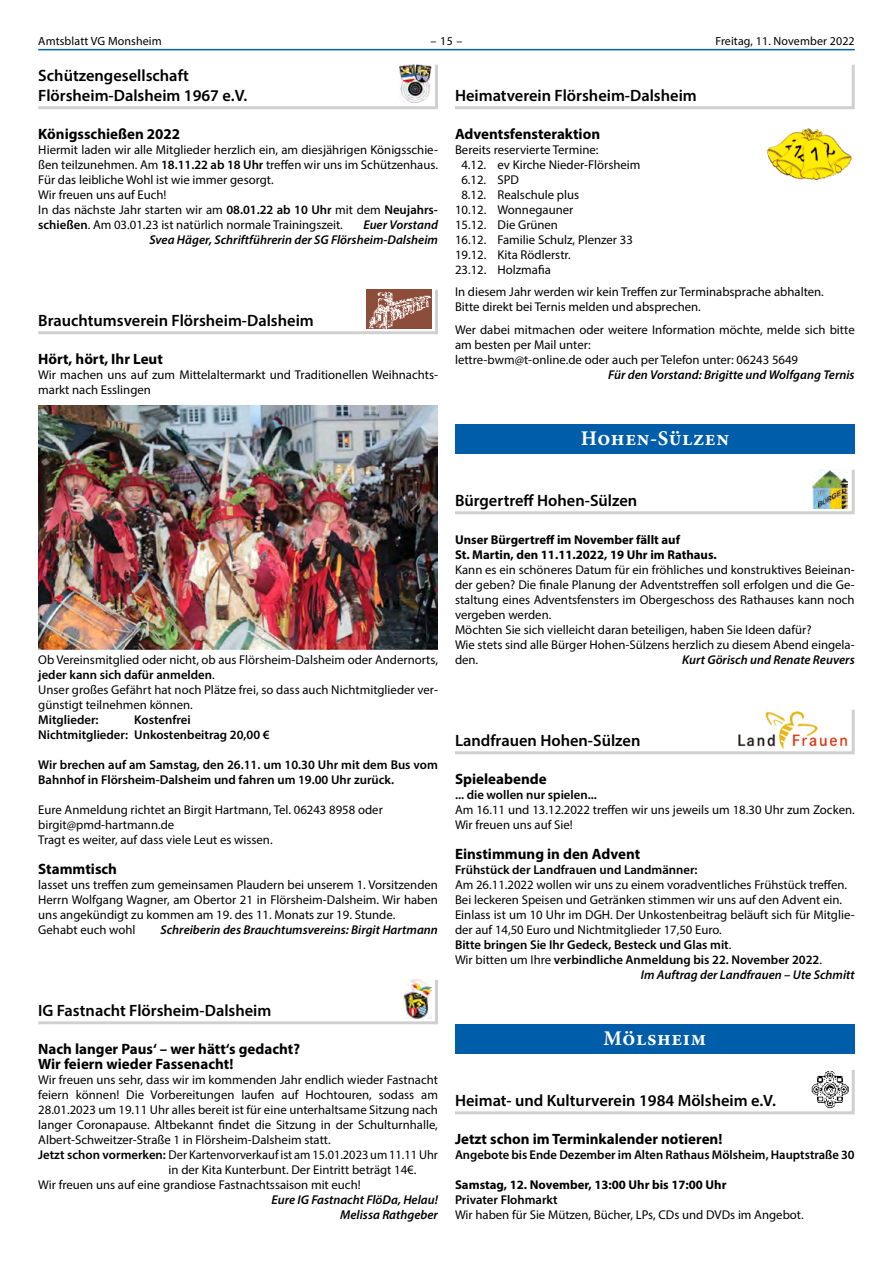
<style>
.page{position:relative;width:893px;height:1263px;background:#fff}
.page>*{position:absolute;margin:0;border:0;box-sizing:border-box;transform-origin:0 0}
.t1{font:700 20.85px "Minion Pro";letter-spacing:.03em;color:#fff}
.t2{font:600 16.5px/19.5px "Myriad Pro";color:#000}
.t3{font:700 15px/15px "Myriad Pro";color:#000}
.t4{font:12.75px/15px "Myriad Pro";color:#000}
.t5{font:600 12.75px/15px "Myriad Pro";color:#000}
.t6{font:italic 600 12.75px/15px "Myriad Pro";color:#000;text-align:right}
.t7{font:700 12.75px/15px "Myriad Pro";color:#000}
.t8{font:12px "Myriad Pro";letter-spacing:.01em;color:#000}
.s1{font-weight:600}
.s2{font-weight:400}
</style>
<div class="page">
<hr style="left:38px;top:49px;width:817px;height:1px;background:#005da9">
<img style="left:38px;top:405px;width:400px;height:244px">
<svg style="left:38px;top:289px;width:400px;height:46px"></svg>
<img style="left:367px;top:289px;width:65px;height:39px">
<svg style="left:455px;top:64px;width:400px;height:46px"></svg>
<img style="left:766px;top:128px;width:86px;height:52px">
<svg style="left:38px;top:980px;width:400px;height:45px"></svg>
<img style="left:404px;top:979px;width:28px;height:39px">
<svg style="left:38px;top:64px;width:400px;height:46px"></svg>
<img style="left:400px;top:64px;width:32px;height:38px">
<svg style="left:455px;top:469px;width:400px;height:46px"></svg>
<img style="left:812px;top:469px;width:36px;height:39px">
<div style="left:455px;top:424px;width:400px;height:29px;background:#005da9"></div>
<svg style="left:455px;top:710px;width:400px;height:45px"></svg>
<img style="left:737px;top:710px;width:111px;height:38px">
<div style="left:455px;top:1024px;width:400px;height:29px;background:#005da9"></div>
<svg style="left:455px;top:1070px;width:400px;height:45px"></svg>
<img style="left:811px;top:1070px;width:38px;height:38px">
<p class="t8" style="left:38px;top:34px;width:125px">Amtsblatt VG Monsheim</p>
<p class="t8" style="left:431px;top:34px;width:33px">– 15 –</p>
<p class="t8" style="left:715px;top:34px;width:141px">Freitag, 11. November 2022</p>
<p class="t2" style="left:38px;top:65px;width:211px">Schützengesellschaft<br>Flörsheim-Dalsheim 1967 e.V.</p>
<p class="t3" style="left:38px;top:126px;width:143px">Königsschießen 2022</p>
<p class="t4" style="left:38px;top:142px;width:401px">Hiermit laden wir alle Mitglieder herzlich ein, am diesjährigen Königsschie&shy;ßen teilzunehmen. Am <span class="s1">18.11.22 ab 18 Uhr</span> treffen wir uns im Schützenhaus.<br>Für das leibliche Wohl ist wie immer gesorgt.<br>Wir freuen uns auf Euch!<br>In das nächste Jahr starten wir am <span class="s1">08.01.22 ab 10 Uhr</span> mit dem <span class="s1">Neujahrs&shy;schießen</span>. Am 03.01.23 ist natürlich normale Trainingszeit.</p>
<p class="t6" style="left:149px;top:217px;width:290px">Euer Vorstand<br>Svea Häger, Schriftführerin der SG Flörsheim-Dalsheim</p>
<p class="t2" style="left:38px;top:310px;width:277px">Brauchtumsverein Flörsheim-Dalsheim</p>
<p class="t3" style="left:38px;top:351px;width:126px">Hört, hört, Ihr Leut</p>
<p class="t4" style="left:38px;top:367px;width:401px">Wir machen uns auf zum Mittelaltermarkt und Traditionellen Weihnachts&shy;markt nach Esslingen</p>
<p class="t2" style="left:455px;top:85px;width:243px">Heimatverein Flörsheim-Dalsheim</p>
<p class="t3" style="left:455px;top:126px;width:147px">Adventsfensteraktion</p>
<p class="t4" style="left:455px;top:142px;width:145px">Bereits reservierte Termine:</p>
<p class="t4" style="left:461px;top:157px;width:181px">4.12. ev Kirche Nieder-Flörsheim</p>
<p class="t4" style="left:461px;top:172px;width:59px">6.12. SPD</p>
<p class="t4" style="left:461px;top:187px;width:119px">8.12. Realschule plus</p>
<p class="t4" style="left:455px;top:202px;width:120px">10.12. Wonnegauner</p>
<p class="t4" style="left:455px;top:217px;width:105px">15.12. Die Grünen</p>
<p class="t4" style="left:455px;top:232px;width:179px">16.12. Familie Schulz, Plenzer 33</p>
<p class="t4" style="left:455px;top:247px;width:117px">19.12. Kita Rödlerstr.</p>
<p class="t4" style="left:455px;top:262px;width:97px">23.12. Holzmafia</p>
<p class="t4" style="left:455px;top:284px;width:370px">In diesem Jahr werden wir kein Treffen zur Terminabsprache abhalten.<br>Bitte direkt bei Ternis melden und absprechen.</p>
<p class="t4" style="left:455px;top:321px;width:401px">Wer dabei mitmachen oder weitere Information möchte, melde sich bitte am besten per Mail unter:<br>lettre-bwm@t-online.de oder auch per Telefon unter: 06243 5649</p>
<p class="t6" style="left:608px;top:367px;width:248px">Für den Vorstand: Brigitte und Wolfgang Ternis</p>
<h1 class="t1" style="left:581px;top:424px;width:150px">Hohen-Sülzen</h1>
<p class="t4" style="left:38px;top:652px;width:401px">Ob Vereinsmitglied oder nicht, ob aus Flörsheim-Dalsheim oder Andernorts, <span class="s1">jeder kann sich dafür anmelden</span>.<br>Unser großes Gefährt hat noch Plätze frei, so dass auch Nichtmitglieder ver&shy;günstigt teilnehmen können.</p>
<p class="t5" style="left:38px;top:712px;width:62px">Mitglieder:</p>
<p class="t5" style="left:38px;top:712px;width:233px;text-indent:96px">Kostenfrei<br>Nichtmitglieder: Unkostenbeitrag 20,00 €</p>
<p class="t5" style="left:38px;top:757px;width:401px">Wir brechen auf am Samstag, den 26.11. um 10.30 Uhr mit dem Bus vom<br>Bahnhof in Flörsheim-Dalsheim und fahren um 19.00 Uhr zurück.</p>
<p class="t4" style="left:38px;top:802px;width:346px">Eure Anmeldung richtet an Birgit Hartmann, Tel. 06243 8958 oder birgit@pmd-hartmann.de<br>Tragt es weiter, auf dass viele Leut es wissen.</p>
<p class="t3" style="left:38px;top:861px;width:80px">Stammtisch</p>
<p class="t4" style="left:38px;top:877px;width:401px">lasset uns treffen zum gemeinsamen Plaudern bei unserem 1. Vorsitzenden Herrn Wolfgang Wagner, am Obertor 21 in Flörsheim-Dalsheim. Wir haben uns angekündigt zu kommen am 19. des 11. Monats zur 19. Stunde.<br>Gehabt euch wohl</p>
<p class="t6" style="left:160px;top:922px;width:279px">Schreiberin des Brauchtumsvereins: Birgit Hartmann</p>
<p class="t2" style="left:38px;top:1000px;width:235px">IG Fastnacht Flörsheim-Dalsheim</p>
<p class="t3" style="left:38px;top:1041px;width:263px">Nach langer Paus‘ – wer hätt‘s gedacht?<br>Wir feiern wieder Fassenacht!</p>
<p class="t4" style="left:38px;top:1072px;width:401px">Wir freuen uns sehr, dass wir im kommenden Jahr endlich wieder Fastnacht</p>
<p class="t4" style="left:38px;top:1087px;width:401px">feiern können! Die Vorbereitungen laufen auf Hochtouren, sodass am</p>
<p class="t4" style="left:38px;top:1102px;width:401px">28.01.2023 um 19.11 Uhr alles bereit ist für eine unterhaltsame Sitzung nach</p>
<p class="t4" style="left:38px;top:1117px;width:401px">langer Coronapause. Altbekannt findet die Sitzung in der Schulturnhalle,</p>
<p class="t4" style="left:38px;top:1132px;width:294px">Albert-Schweitzer-Straße 1 in Flörsheim-Dalsheim statt.</p>
<p class="t4" style="left:38px;top:1147px;width:401px"><span class="s1">Jetzt schon vormerken:</span> Der Kartenvorverkauf ist am 15.01.2023 um 11.11 Uhr</p>
<p class="t4" style="left:169px;top:1162px;width:249px">in der Kita Kunterbunt. Der Eintritt beträgt 14€.</p>
<p class="t4" style="left:38px;top:1177px;width:324px">Wir freuen uns auf eine grandiose Fastnachtssaison mit euch!</p>
<p class="t6" style="left:271px;top:1192px;width:168px">Eure IG Fastnacht FlöDa, Helau!<br>Melissa Rathgeber</p>
<p class="t2" style="left:455px;top:490px;width:184px">Bürgertreff Hohen-Sülzen</p>
<p class="t7" style="left:455px;top:532px;width:263px">Unser Bürgertreff im November fällt auf<br>St. Martin, den 11.11.2022, 19 Uhr im Rathaus.</p>
<p class="t4" style="left:455px;top:562px;width:401px">Kann es ein schöneres Datum für ein fröhliches und konstruktives Beieinan&shy;der geben? Die finale Planung der Adventstreffen soll erfolgen und die Ge&shy;staltung eines Adventsfensters im Obergeschoss des Rathauses kann noch vergeben werden.<br>Möchten Sie sich vielleicht daran beteiligen, haben Sie Ideen dafür?<br>Wie stets sind alle Bürger Hohen-Sülzens herzlich zu diesem Abend eingela&shy;den.</p>
<p class="t6" style="left:682px;top:652px;width:174px">Kurt Görisch und Renate Reuvers</p>
<p class="t2" style="left:455px;top:730px;width:187px">Landfrauen Hohen-Sülzen</p>
<p class="t3" style="left:455px;top:771px;width:93px">Spieleabende</p>
<p class="t5" style="left:455px;top:787px;width:143px">... die wollen nur spielen...</p>
<p class="t4" style="left:455px;top:802px;width:401px">Am 16.11 und 13.12.2022 treffen wir uns jeweils um 18.30 Uhr zum Zocken.<br>Wir freuen uns auf Sie!</p>
<p class="t3" style="left:455px;top:846px;width:187px">Einstimmung in den Advent</p>
<p class="t5" style="left:455px;top:862px;width:244px">Frühstück der Landfrauen und Landmänner:</p>
<p class="t4" style="left:455px;top:877px;width:394px">Am 26.11.2022 wollen wir uns zu einem voradventliches Frühstück treffen.</p>
<p class="t4" style="left:455px;top:892px;width:389px">Bei leckeren Speisen und Getränken stimmen wir uns auf den Advent ein.</p>
<p class="t4" style="left:455px;top:907px;width:401px">Einlass ist um 10 Uhr im DGH. Der Unkostenbeitrag beläuft sich für Mitglie-</p>
<p class="t4" style="left:455px;top:922px;width:268px">der auf 14,50 Euro und Nichtmitglieder 17,50 Euro.</p>
<p class="t5" style="left:455px;top:937px;width:278px">Bitte bringen Sie Ihr Gedeck, Besteck und Glas mit<span class="s2">.</span></p>
<p class="t5" style="left:455px;top:952px;width:369px"><span class="s2">Wir bitten um Ihre</span> verbindliche Anmeldung bis 22. November 2022<span class="s2">.</span></p>
<p class="t6" style="left:641px;top:967px;width:215px">Im Auftrag der Landfrauen – Ute Schmitt</p>
<h1 class="t1" style="left:604px;top:1024px;width:104px">Mölsheim</h1>
<p class="t2" style="left:455px;top:1090px;width:322px">Heimat- und Kulturverein 1984 Mölsheim e.V.</p>
<p class="t3" style="left:455px;top:1131px;width:269px">Jetzt schon im Terminkalender notieren!</p>
<p class="t5" style="left:455px;top:1147px;width:401px">Angebote bis Ende Dezember im Alten Rathaus Mölsheim, Hauptstraße 30</p>
<p class="t7" style="left:455px;top:1177px;width:273px">Samstag, 12. November, 13:00 Uhr bis 17:00 Uhr</p>
<p class="t5" style="left:455px;top:1192px;width:104px">Privater Flohmarkt</p>
<p class="t4" style="left:455px;top:1207px;width:350px">Wir haben für Sie Mützen, Bücher, LPs, CDs und DVDs im Angebot.</p>
</div>
